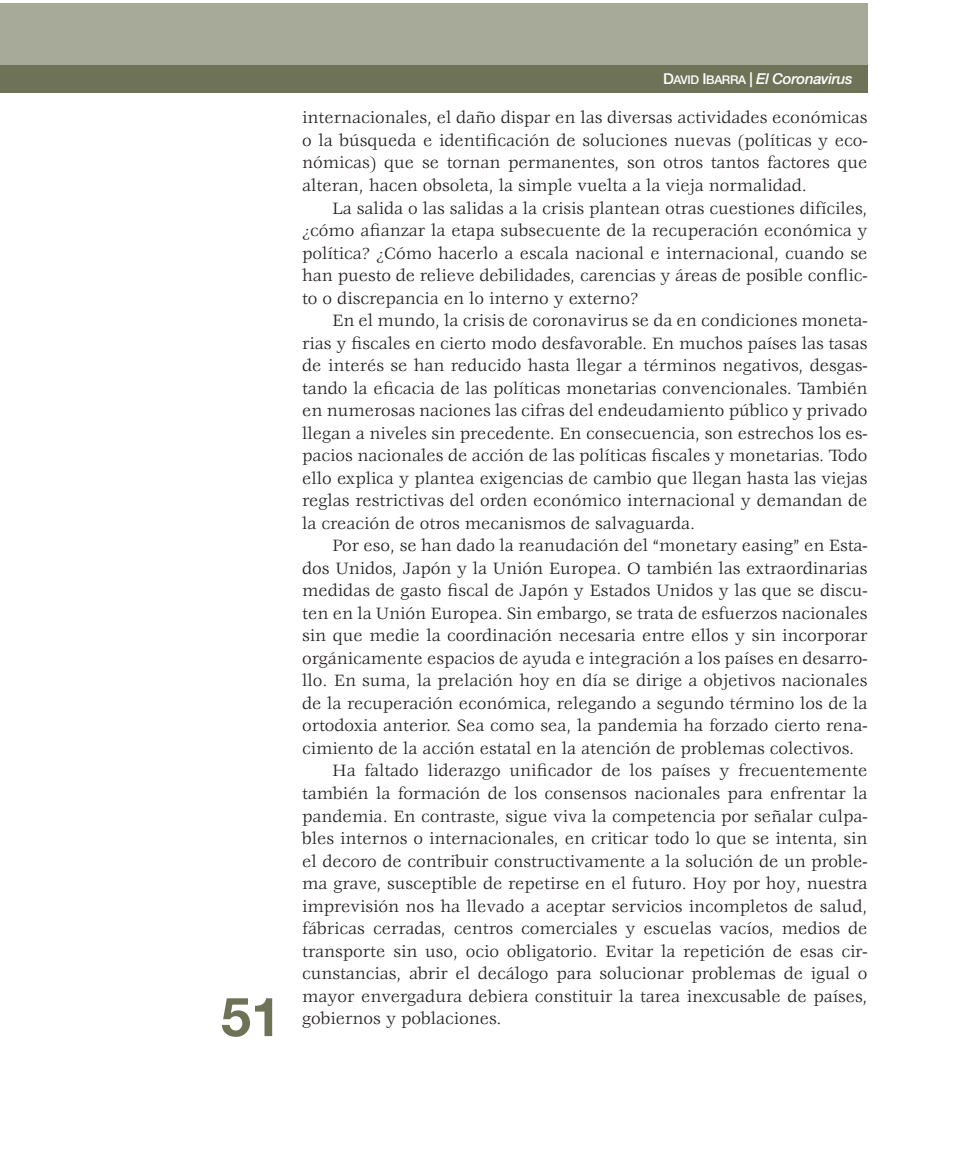
<style>
.page{position:relative;width:954px;height:1149px;background:#fff}
.page>*{position:absolute;margin:0;border:0;box-sizing:border-box;transform-origin:0 0}
.t1{font:700 54px "Helvetica Neue LT Std";color:#6e7256}
.t2{font:18px/22.5px "Veljovic";color:#231f20;text-align:justify}
.t3{font:italic 500 15px "Helvetica Neue LT Std";letter-spacing:-.025em;color:#fff}
.s1{font-family:"Helvetica Neue LT Std Md SC800";font-weight:400;font-style:normal}
.s2{font-family:"Helvetica Neue LT Std Md SC800";font-weight:400;font-style:normal;font-size:12px}
</style>
<div class="page">
<div style="left:0;top:3px;width:867px;height:67px;background:#a8aa99"></div>
<div style="left:0;top:66px;width:867px;height:27px;background:#6e7256"></div>
<h1 class="t1" style="left:221px;top:983px;width:62px">51</h1>
<p class="t3" style="left:663px;top:70px;width:191px"><span class="s1">D</span><span class="s2">AVID</span> <span class="s1">I</span> <span class="s2">BARRA</span> | El Coronavirus</p>
<p class="t2" style="left:302px;top:107px;width:567px">internacionales, el daño dispar en las diversas actividades económicas o la búsqueda e identificación de soluciones nuevas (políticas y eco&shy;nómicas) que se tornan permanentes, son otros tantos factores que alteran, hacen obsoleta, la simple vuelta a la vieja normalidad.</p>
<p class="t2" style="left:302px;top:197px;width:567px;text-indent:30px">La salida o las salidas a la crisis plantean otras cuestiones difíciles, ¿cómo afianzar la etapa subsecuente de la recuperación económica y política? ¿Cómo hacerlo a escala nacional e internacional, cuando se han puesto de relieve debilidades, carencias y áreas de posible conflic&shy;to o discrepancia en lo interno y externo?</p>
<p class="t2" style="left:302px;top:310px;width:567px;text-indent:30px">En el mundo, la crisis de coronavirus se da en condiciones moneta&shy;rias y fiscales en cierto modo desfavorable. En muchos países las tasas de interés se han reducido hasta llegar a términos negativos, desgas&shy;tando la eficacia de las políticas monetarias convencionales. También en numerosas naciones las cifras del endeudamiento público y privado llegan a niveles sin precedente. En consecuencia, son estrechos los es&shy;pacios nacionales de acción de las políticas fiscales y monetarias. Todo ello explica y plantea exigencias de cambio que llegan hasta las viejas reglas restrictivas del orden económico internacional y demandan de la creación de otros mecanismos de salvaguarda.</p>
<p class="t2" style="left:302px;top:535px;width:567px;text-indent:30px">Por eso, se han dado la reanudación del “monetary easing” en Esta&shy;dos Unidos, Japón y la Unión Europea. O también las extraordinarias medidas de gasto fiscal de Japón y Estados Unidos y las que se discu&shy;ten en la Unión Europea. Sin embargo, se trata de esfuerzos nacionales sin que medie la coordinación necesaria entre ellos y sin incorporar orgánicamente espacios de ayuda e integración a los países en desarro&shy;llo. En suma, la prelación hoy en día se dirige a objetivos nacionales de la recuperación económica, relegando a segundo término los de la ortodoxia anterior. Sea como sea, la pandemia ha forzado cierto rena&shy;cimiento de la acción estatal en la atención de problemas colectivos.</p>
<p class="t2" style="left:302px;top:760px;width:567px;text-indent:30px">Ha faltado liderazgo unificador de los países y frecuentemente también la formación de los consensos nacionales para enfrentar la pandemia. En contraste, sigue viva la competencia por señalar culpa&shy;bles internos o internacionales, en criticar todo lo que se intenta, sin el decoro de contribuir constructivamente a la solución de un proble&shy;ma grave, susceptible de repetirse en el futuro. Hoy por hoy, nuestra imprevisión nos ha llevado a aceptar servicios incompletos de salud, fábricas cerradas, centros comerciales y escuelas vacíos, medios de transporte sin uso, ocio obligatorio. Evitar la repetición de esas cir&shy;cunstancias, abrir el decálogo para solucionar problemas de igual o mayor envergadura debiera constituir la tarea inexcusable de países, gobiernos y poblaciones.</p>
</div>
